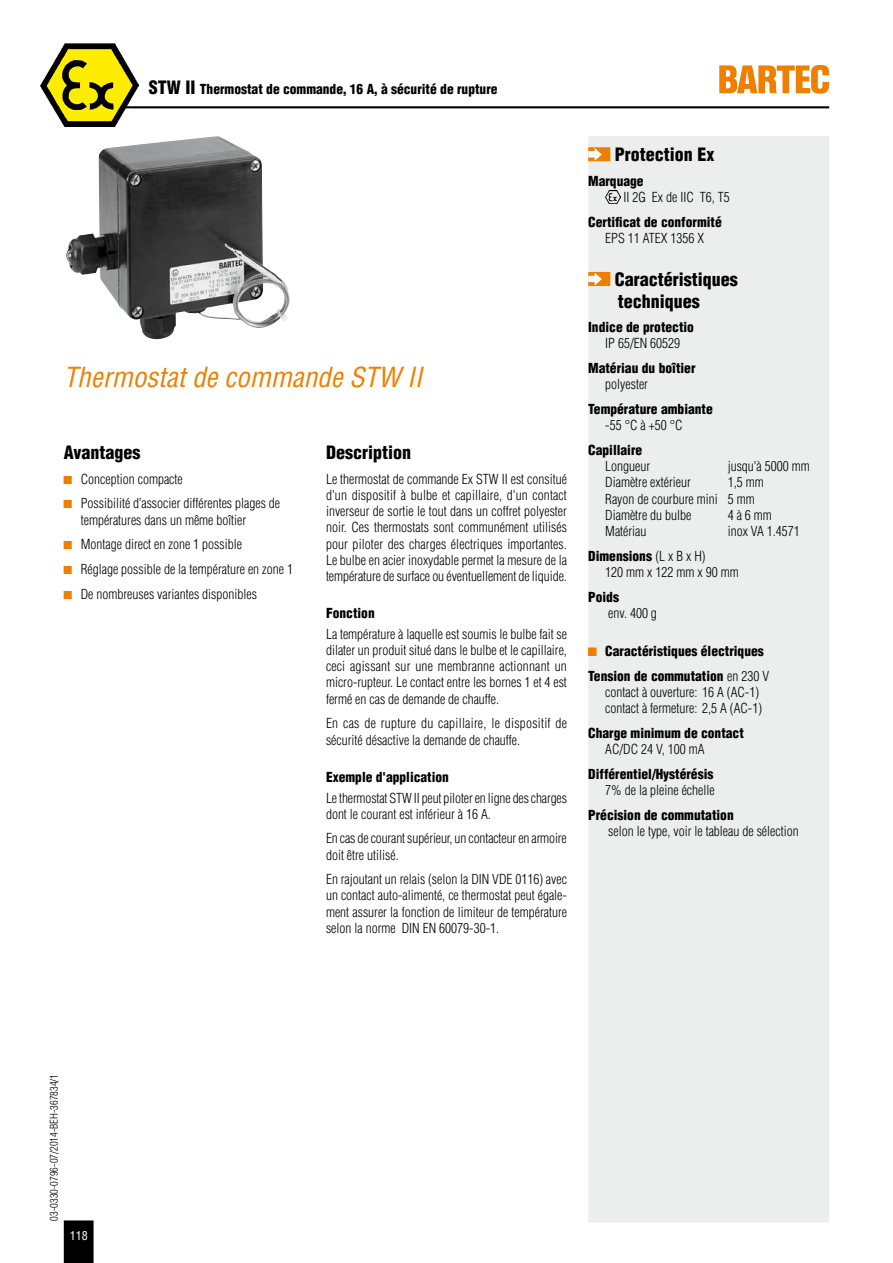
<style>
.page{position:relative;width:893px;height:1263px;background:#fff}
.page>*{position:absolute;margin:0;border:0;box-sizing:border-box;transform-origin:0 0}
.t1{font:italic condensed 27px "Helvetica";color:#ee7f00}
.t2{font:900 condensed 18px/21.6px "Helvetica";color:#000}
.t3{font:300 condensed 13.5px/16.2px "Helvetica";color:#000}
.t4{font:900 condensed 13.5px/24.8px "Helvetica";color:#000}
.t5{font:300 condensed 13.5px/16.2px "Helvetica";letter-spacing:.02em;color:#000}
.t6{font:condensed 12px "Helvetica";color:#fff}
.t7{font:300 condensed 10.5px "Helvetica";color:#000}
.s1{font-size:18px}
.s2{font-weight:900}
.s3{font-weight:300}
</style>
<div class="page">
<svg style="left:64px;top:1220px;width:30px;height:43px"></svg>
<hr style="left:121px;top:106px;width:708px;height:2px;background:#000">
<img style="left:41px;top:44px;width:98px;height:83px">
<img style="left:66px;top:136px;width:224px;height:204px">
<div style="left:588px;top:136px;width:241px;height:1086px;background:#eceded"></div>
<div style="left:588px;top:147px;width:22px;height:14px;background:#ee7f00;border:2px solid #ee7f00"></div>
<svg style="left:588px;top:151px;width:6px;height:6px"></svg>
<svg style="left:594px;top:147px;width:9px;height:15px"></svg>
<img style="left:605px;top:191px;width:15px;height:13px">
<svg style="left:588px;top:272px;width:22px;height:14px"></svg>
<svg style="left:588px;top:276px;width:6px;height:6px"></svg>
<svg style="left:594px;top:271px;width:9px;height:15px"></svg>
<svg style="left:719px;top:65px;width:110px;height:29px"></svg>
<p class="t4" style="left:149px;top:76px;width:350px"><span class="s1">STW II</span> Thermostat de commande, 16 A, à sécurité de rupture</p>
<h1 class="t1" style="left:64px;top:360px;width:360px">Thermostat de commande STW II</h1>
<h2 class="t2" style="left:64px;top:441px;width:78px">Avantages</h2>
<p class="t3" style="left:81px;top:466px;width:201px;line-height:24.8px">Conception compacte<br>Possibilité d’associer différentes plages de</p>
<p class="t3" style="left:81px;top:507px;width:214px;line-height:24.8px">températures dans un même boîtier<br>Montage direct en zone 1 possible<br>Réglage possible de la température en zone 1<br>De nombreuses variantes disponibles</p>
<h2 class="t2" style="left:326px;top:441px;width:86px">Description</h2>
<p class="t3" style="left:326px;top:471px;width:242px;text-align:justify">Le thermostat de commande Ex STW II est consitué d'un dispositif à bulbe et capillaire, d'un contact inverseur de sortie le tout dans un coffret polyester noir. Ces thermostats sont communément utilisés pour piloter des charges électriques importantes.<br>Le bulbe en acier inoxydable permet la mesure de la température de surface ou éventuellement de liquide.</p>
<p class="t4" style="left:326px;top:601px;width:50px">Fonction</p>
<p class="t3" style="left:326px;top:626px;width:242px;text-align:justify">La température à laquelle est soumis le bulbe fait se dilater un produit situé dans le bulbe et le capillaire, ceci agissant sur une membranne actionnant un micro-rupteur. Le contact entre les bornes 1 et 4 est fermé en cas de demande de chauffe.</p>
<p class="t5" style="left:326px;top:715px;width:243px">En cas de rupture du capillaire, le dispositif de sécurité désactive la demande de chauffe.</p>
<p class="t4" style="left:326px;top:764px;width:124px">Exemple d'application</p>
<p class="t3" style="left:326px;top:789px;width:242px">Le thermostat STW II peut piloter en ligne des charges dont le courant est inférieur à 16 A.</p>
<p class="t3" style="left:326px;top:830px;width:242px">En cas de courant supérieur, un contacteur en armoire doit être utilisé.</p>
<p class="t3" style="left:326px;top:871px;width:242px;text-align:justify">En rajoutant un relais (selon la DIN VDE 0116) avec un contact auto-alimenté, ce thermostat peut égale&shy;ment assurer la fonction de limiteur de température selon la norme DIN EN 60079-30-1.</p>
<h2 class="t2" style="left:615px;top:144px;width:101px">Protection Ex</h2>
<p class="t4" style="left:588px;top:168px;width:57px">Marquage</p>
<p class="t3" style="left:623px;top:189px;width:108px">II 2G Ex de IIC T6, T5</p>
<p class="t4" style="left:588px;top:209px;width:135px">Certificat de conformité</p>
<p class="t3" style="left:605px;top:230px;width:100px">EPS 11 ATEX 1356 X</p>
<h2 class="t2" style="left:615px;top:268px;width:124px">Caractéristiques techniques</h2>
<p class="t4" style="left:588px;top:315px;width:107px">Indice de protectio</p>
<p class="t3" style="left:605px;top:335px;width:76px">IP 65/EN 60529</p>
<p class="t4" style="left:588px;top:356px;width:109px">Matériau du boîtier</p>
<p class="t3" style="left:605px;top:376px;width:44px">polyester</p>
<p class="t4" style="left:588px;top:397px;width:126px">Température ambiante</p>
<p class="t3" style="left:605px;top:417px;width:79px">-55 °C à +50 °C</p>
<p class="t4" style="left:588px;top:437px;width:56px">Capillaire</p>
<p class="t3" style="left:605px;top:458px;width:46px">Longueur</p>
<p class="t3" style="left:728px;top:458px;width:84px">jusqu'à 5000 mm</p>
<p class="t3" style="left:605px;top:474px;width:87px">Diamètre extérieur</p>
<p class="t3" style="left:605px;top:474px;width:160px;text-indent:122px">1,5 mm<br>Rayon de courbure mini 5 mm<br>Diamètre du bulbe</p>
<p class="t3" style="left:728px;top:507px;width:46px">4 à 6 mm</p>
<p class="t3" style="left:605px;top:523px;width:43px">Matériau</p>
<p class="t3" style="left:728px;top:523px;width:74px">inox VA 1.4571</p>
<p class="t3" style="left:605px;top:548px;width:135px;text-indent:-17px"><span class="s2">Dimensions</span> (L x B x H)<br>120 mm x 122 mm x 90 mm</p>
<p class="t4" style="left:588px;top:584px;width:32px">Poids</p>
<p class="t3" style="left:608px;top:605px;width:50px">env. 400 g</p>
<p class="t4" style="left:588px;top:639px;width:182px;text-indent:17px">Caractéristiques électriques<br>Tension de commutation <span class="s3">en 230 V</span></p>
<p class="t3" style="left:605px;top:684px;width:158px">contact à ouverture: 16 A (AC-1) contact à fermeture: 2,5 A (AC-1)</p>
<p class="t4" style="left:588px;top:720px;width:157px">Charge minimum de contact</p>
<p class="t3" style="left:605px;top:741px;width:101px">AC/DC 24 V, 100 mA</p>
<p class="t4" style="left:588px;top:761px;width:127px">Différentiel/Hystérésis</p>
<p class="t3" style="left:605px;top:782px;width:111px">7% de la pleine échelle</p>
<p class="t4" style="left:588px;top:802px;width:147px">Précision de commutation</p>
<p class="t3" style="left:608px;top:823px;width:192px">selon le type, voir le tableau de sélection</p>
<p class="t7" style="left:48px;top:1220px;width:148px;rotate:-90deg">03-0330-0796-07/2014-BEH-367834/1</p>
<p class="t6" style="left:70px;top:1228px;width:19px">118</p>
</div>
